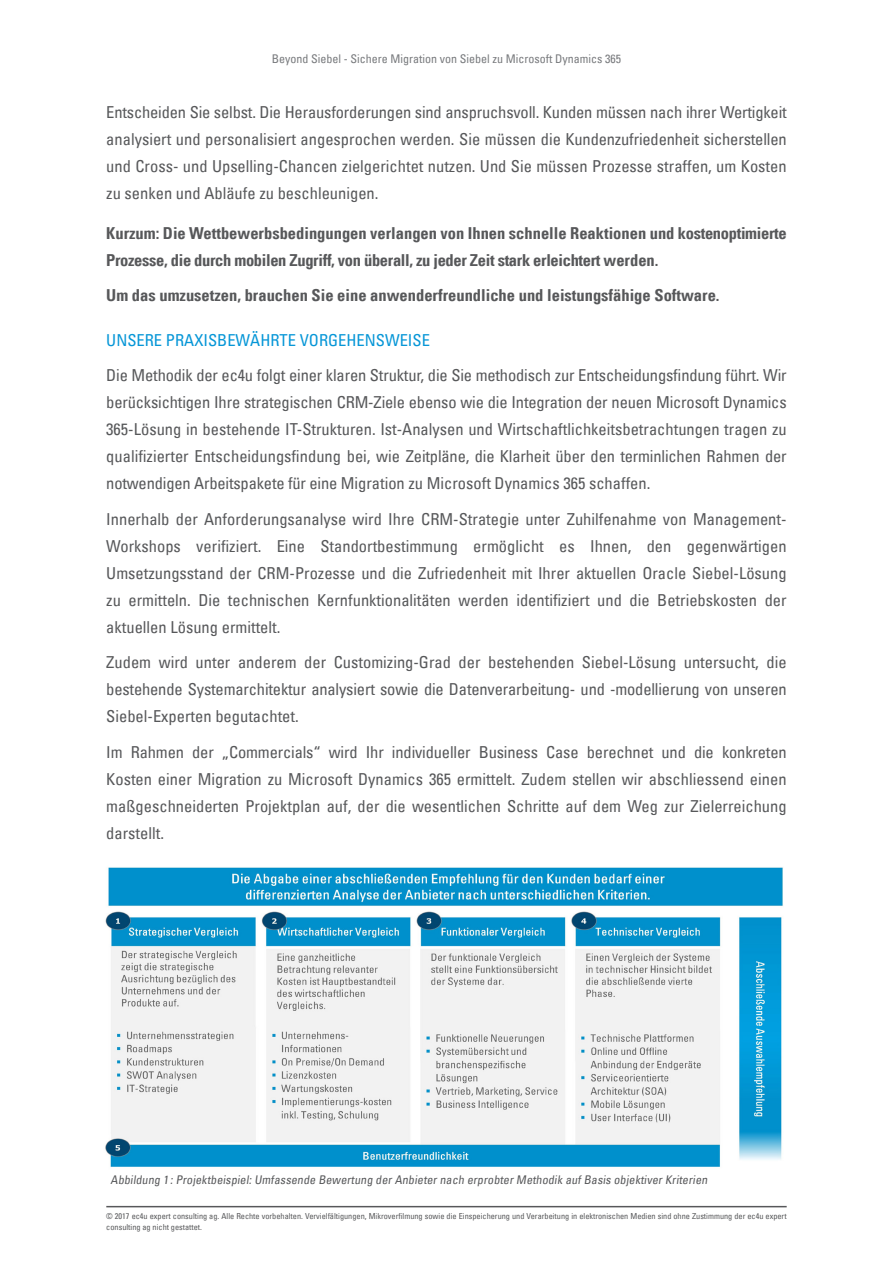
<style>
.page{position:relative;width:893px;height:1263px;background:#fff}
.page>*{position:absolute;margin:0;border:0;box-sizing:border-box;transform-origin:0 0}
.Fließtext{font:condensed 16.5px/27px "Univers LT";color:#57585a;text-align:justify}
.Fließtext-2{font:700 condensed 16.5px/27px "Univers LT";letter-spacing:-.02em;color:#57585a}
.Fließtext-3{font:700 condensed 16.5px "Univers LT";color:#57585a}
.Fließtext-4{font:condensed 16.5px "Univers LT";color:#0696d7}
.Fließtext-5{font:condensed 12px "Univers LT";color:#57585a}
.t1{font:condensed 12px "Univers LT";color:#787a7d}
.t2{font:condensed 8.25px/10.8px "Univers LT";color:#57585a}
</style>
<div class="page">
<hr style="left:106px;top:1206px;width:681px;height:1px;background:#57585a">
<img style="left:105px;top:867px;width:678px;height:300px">
<p class="t1" style="left:272px;top:51px;width:351px">Beyond Siebel - Sichere Migration von Siebel zu Microsoft Dynamics 365</p>
<p class="Fließtext" style="left:106px;top:99px;width:682px">Entscheiden Sie selbst. Die Herausforderungen sind anspruchsvoll. Kunden müssen nach ihrer Wertigkeit analysiert und personalisiert angesprochen werden. Sie müssen die Kundenzufriedenheit sicherstellen und Cross- und Upselling-Chancen zielgerichtet nutzen. Und Sie müssen Prozesse straffen, um Kosten zu senken und Abläufe zu beschleunigen.</p>
<p class="Fließtext-2" style="left:106px;top:220px;width:682px">Kurzum: Die Wettbewerbsbedingungen verlangen von Ihnen schnelle Reaktionen und kostenoptimierte<br>Prozesse, die durch mobilen Zugriff, von überall, zu jeder Zeit stark erleichtert werden.</p>
<p class="Fließtext-3" style="left:106px;top:285px;width:615px">Um das umzusetzen, brauchen Sie eine anwenderfreundliche und leistungsfähige Software.</p>
<p class="Fließtext-4" style="left:106px;top:329px;width:325px">UNSERE PRAXISBEWÄHRTE VORGEHENSWEISE</p>
<p class="Fließtext" style="left:106px;top:361px;width:682px">Die Methodik der ec4u folgt einer klaren Struktur, die Sie methodisch zur Entscheidungsfindung führt. Wir berücksichtigen Ihre strategischen CRM-Ziele ebenso wie die Integration der neuen Microsoft Dynamics 365-Lösung in bestehende IT-Strukturen. Ist-Analysen und Wirtschaftlichkeitsbetrachtungen tragen zu qualifizierter Entscheidungsfindung bei, wie Zeitpläne, die Klarheit über den terminlichen Rahmen der notwendigen Arbeitspakete für eine Migration zu Microsoft Dynamics 365 schaffen.</p>
<p class="Fließtext" style="left:106px;top:505px;width:682px">Innerhalb der Anforderungsanalyse wird Ihre CRM-Strategie unter Zuhilfenahme von Management-Workshops verifiziert. Eine Standortbestimmung ermöglicht es Ihnen, den gegenwärtigen Umsetzungsstand der CRM-Prozesse und die Zufriedenheit mit Ihrer aktuellen Oracle Siebel-Lösung zu ermitteln. Die technischen Kernfunktionalitäten werden identifiziert und die Betriebskosten der aktuellen Lösung ermittelt.</p>
<p class="Fließtext" style="left:106px;top:648px;width:682px">Zudem wird unter anderem der Customizing-Grad der bestehenden Siebel-Lösung untersucht, die bestehende Systemarchitektur analysiert sowie die Datenverarbeitung- und -modellierung von unseren Siebel-Experten begutachtet.</p>
<p class="Fließtext" style="left:106px;top:738px;width:682px">Im Rahmen der „Commercials“ wird Ihr individueller Business Case berechnet und die konkreten Kosten einer Migration zu Microsoft Dynamics 365 ermittelt. Zudem stellen wir abschliessend einen maßgeschneiderten Projektplan auf, der die wesentlichen Schritte auf dem Weg zur Zielerreichung darstellt.</p>
<p class="Fließtext-5" style="left:111px;top:1172px;width:600px">Abbildung 1 : Projektbeispiel: Umfassende Bewertung der Anbieter nach erprobter Methodik auf Basis objektiver Kriterien</p>
<p class="t2" style="left:106px;top:1210px;width:682px">© 2017 ec4u expert consulting ag. Alle Rechte vorbehalten. Vervielfältigungen, Mikroverfilmung sowie die Einspeicherung und Verarbeitung in elektronischen Medien sind ohne Zustimmung der ec4u expert consulting ag nicht gestattet.</p>
</div>
